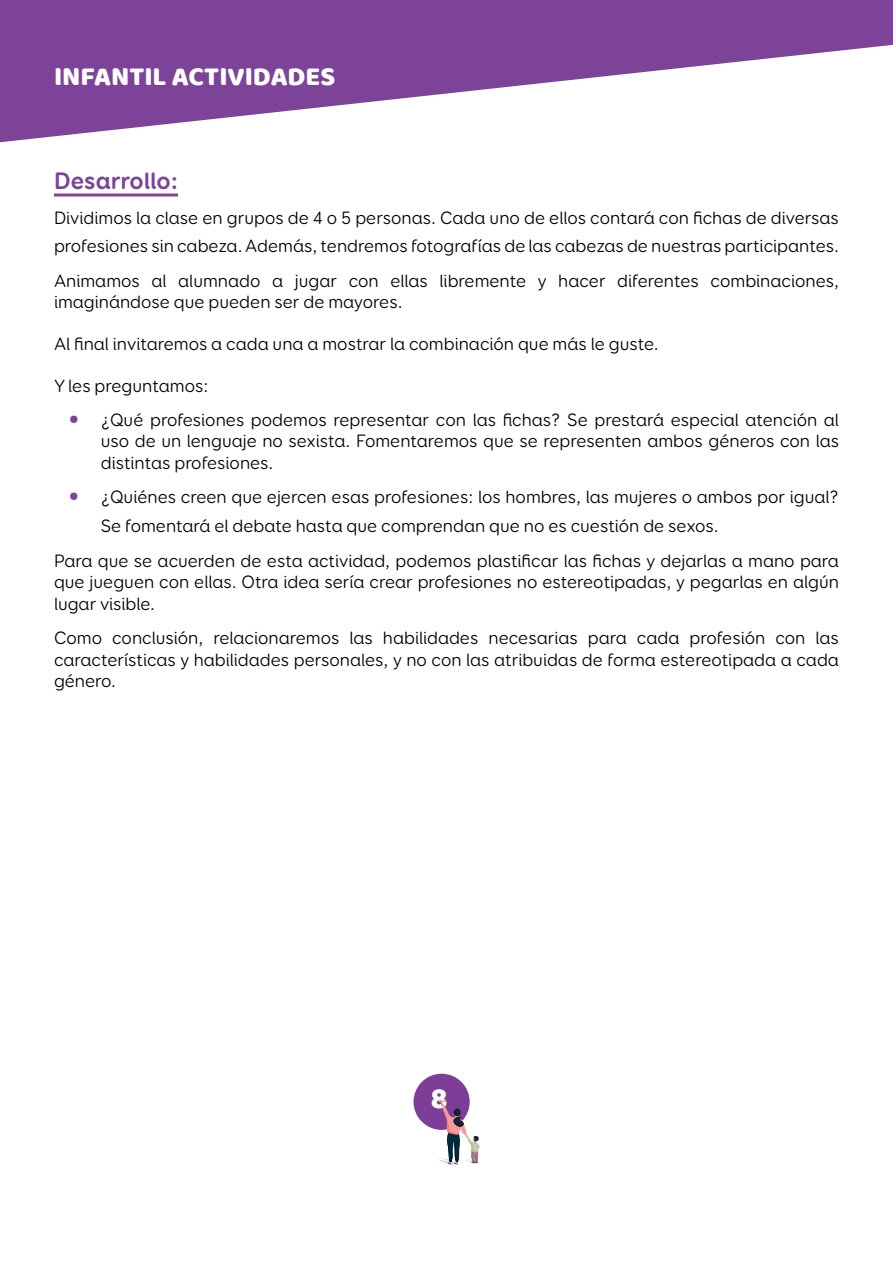
<style>
.page{position:relative;width:893px;height:1263px;background:#fff}
.page>*{position:absolute;margin:0;border:0;box-sizing:border-box;transform-origin:0 0}
.t1{font:30px "Baloo";color:#fff}
.t2{font:27px "Baloo";color:#fff}
.subtitulo_B__activid{font:700 24px "Booster Next FY";color:#7d4399}
.t3{font:18px/21.6px "Booster Next FY";color:#000}
.s1{font-weight:700;font-size:27px;color:#7d4399}
</style>
<div class="page">
<svg style="left:0;top:0;width:893px;height:143px;fill:#7d4399"></svg>
<div style="left:414px;top:1074px;width:56px;height:56px;background:#7e3e98;border-radius:50%"></div>
<svg style="left:438px;top:1100px;width:42px;height:65px"></svg>
<hr style="left:54px;top:194px;width:124px;height:3px;background:#7d4399">
<h2 class="t2" style="left:54px;top:59px;width:283px">INFANTIL ACTIVIDADES</h2>
<p class="subtitulo_B__activid" style="left:54px;top:166px;width:126px">Desarrollo:</p>
<p class="t3" style="left:54px;top:203px;width:786px;line-height:28.8px">Dividimos la clase en grupos de 4 o 5 personas. Cada uno de ellos contará con fichas de diversas profesiones sin cabeza. Además, tendremos fotografías de las cabezas de nuestras participantes.</p>
<p class="t3" style="left:54px;top:270px;width:786px">Animamos al alumnado a jugar con ellas libremente y hacer diferentes combinaciones, imaginándose que pueden ser de mayores.</p>
<p class="t3" style="left:54px;top:333px;width:606px">Al final invitaremos a cada una a mostrar la combinación que más le guste.</p>
<p class="t3" style="left:54px;top:374px;width:156px">Y les preguntamos:</p>
<p class="t3" style="left:101px;top:409px;width:740px;text-align:justify;text-indent:-34px"><span class="s1">•</span> ¿Qué profesiones podemos representar con las fichas? Se prestará especial atención al uso de un lenguaje no sexista. Fomentaremos que se representen ambos géneros con las distintas profesiones.</p>
<p class="t3" style="left:101px;top:483px;width:740px;line-height:28.8px;text-indent:-34px"><span class="s1">•</span> ¿Quiénes creen que ejercen esas profesiones: los hombres, las mujeres o ambos por igual?<br>Se fomentará el debate hasta que comprendan que no es cuestión de sexos.</p>
<p class="t3" style="left:54px;top:550px;width:786px;text-align:justify">Para que se acuerden de esta actividad, podemos plastificar las fichas y dejarlas a mano para que jueguen con ellas. Otra idea sería crear profesiones no estereotipadas, y pegarlas en algún lugar visible.</p>
<p class="t3" style="left:54px;top:627px;width:786px;text-align:justify">Como conclusión, relacionaremos las habilidades necesarias para cada profesión con las características y habilidades personales, y no con las atribuidas de forma estereotipada a cada género.</p>
<h1 class="t1" style="left:431px;top:1080px;width:18px">8</h1>
</div>
